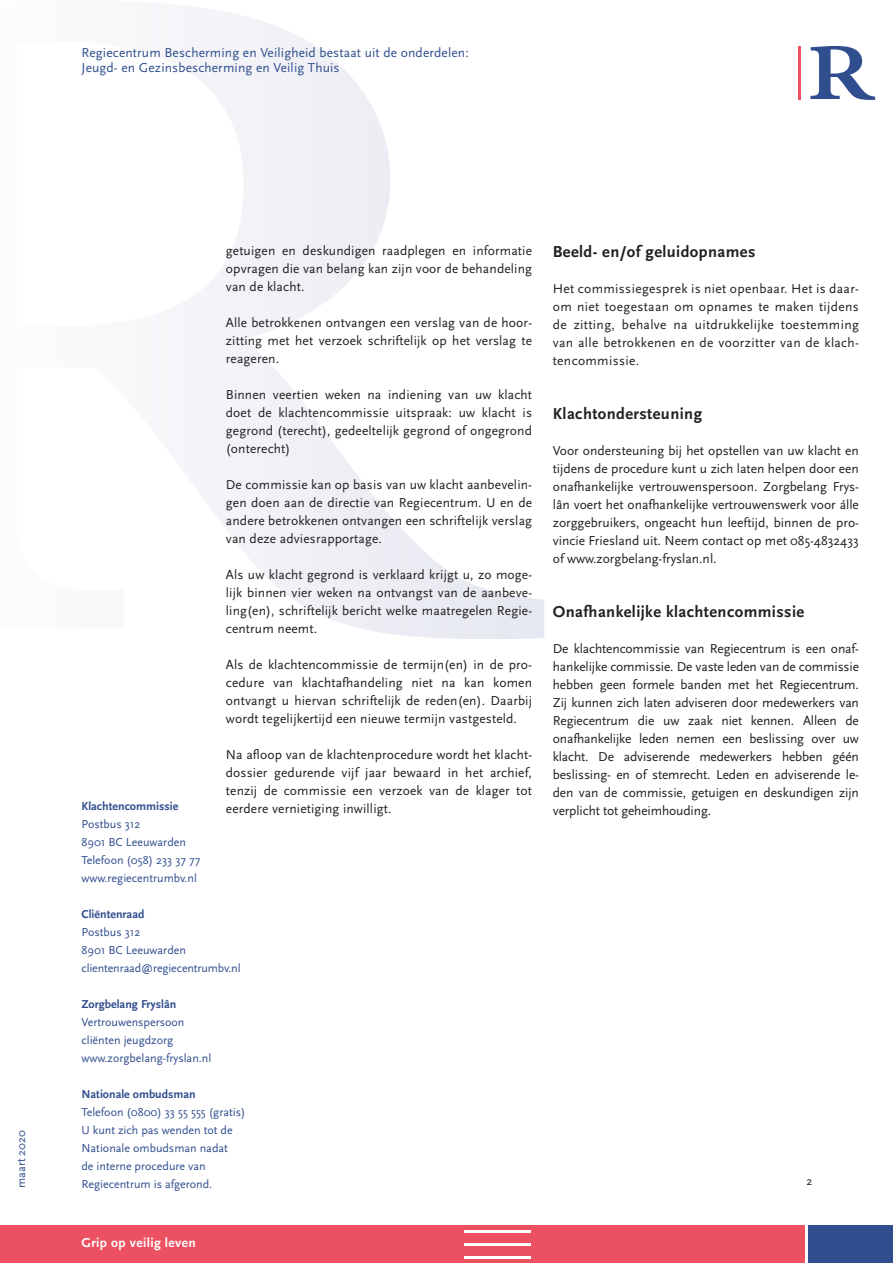
<style>
.page{position:relative;width:893px;height:1263px;background:#fff}
.page>*{position:absolute;margin:0;border:0;box-sizing:border-box;transform-origin:0 0}
.t1{font:700 16.5px "Scala Sans";letter-spacing:.025em;color:#231f20}
.t2{font:13.5px/18px "Scala Sans";letter-spacing:.01em;color:#231f20;text-align:justify}
.t3{font:13.5px/15px "Scala Sans";letter-spacing:.01em;color:#304e8e}
.t4{font:700 13.5px "Scala Sans";letter-spacing:.025em;color:#fff}
.t5{font:12px/18px "Scala Sans";color:#304e8e}
.t6{font:700 12px "Scala Sans";color:#304e8e}
.t7{font:12px "Scala Sans";color:#231f20}
</style>
<div class="page">
<svg style="left:197px;top:8px;width:347px;height:631px"></svg>
<div style="left:806px;top:1225px;width:87px;height:38px;background:#304e8e"></div>
<div style="left:0;top:1225px;width:808px;height:38px;background:#ec5161"></div>
<hr style="left:465px;top:1230px;width:66px;height:3px;background:#fff">
<hr style="left:465px;top:1243px;width:66px;height:3px;background:#fff">
<hr style="left:465px;top:1256px;width:66px;height:2px;background:#fff">
<hr style="left:805px;top:1220px;width:2px;height:43px;background:#fff">
<hr style="left:798px;top:46px;width:3px;height:54px;background:#ec5161">
<svg style="left:810px;top:46px;width:65px;height:54px"></svg>
<p class="t3" style="left:81px;top:45px;width:389px">Regiecentrum Bescherming en Veiligheid bestaat uit de onderdelen:<br>Jeugd- en Gezinsbescherming en Veilig Thuis</p>
<p class="t5" style="left:13px;top:1188px;width:59px;rotate:-90deg">maart 2020</p>
<p class="t2" style="left:226px;top:241px;width:308px">getuigen en deskundigen raadplegen en informatie opvragen die van belang kan zijn voor de behandeling van de klacht.</p>
<p class="t2" style="left:226px;top:313px;width:308px">Alle betrokkenen ontvangen een verslag van de hoor&shy;zitting met het verzoek schriftelijk op het verslag te reageren.</p>
<p class="t2" style="left:226px;top:385px;width:308px">Binnen veertien weken na indiening van uw klacht doet de klachtencommissie uitspraak: uw klacht is gegrond (terecht), gedeeltelijk gegrond of ongegrond (onterecht)</p>
<p class="t2" style="left:226px;top:475px;width:308px">De commissie kan op basis van uw klacht aanbevelin&shy;gen doen aan de directie van Regiecentrum. U en de andere betrokkenen ontvangen een schriftelijk verslag van deze adviesrapportage.</p>
<p class="t2" style="left:226px;top:565px;width:308px">Als uw klacht gegrond is verklaard krijgt u, zo moge&shy;lijk binnen vier weken na ontvangst van de aanbeve&shy;ling(en), schriftelijk bericht welke maatregelen Regie&shy;centrum neemt.</p>
<p class="t2" style="left:226px;top:655px;width:308px">Als de klachtencommissie de termijn(en) in de pro&shy;cedure van klachtafhandeling niet na kan komen ontvangt u hiervan schriftelijk de reden(en). Daarbij wordt tegelijkertijd een nieuwe termijn vastgesteld.</p>
<p class="t2" style="left:226px;top:745px;width:308px">Na afloop van de klachtenprocedure wordt het klacht&shy;dossier gedurende vijf jaar bewaard in het archief, tenzij de commissie een verzoek van de klager tot eerdere vernietiging inwilligt.</p>
<p class="t6" style="left:81px;top:800px;width:98px">Klachtencommissie</p>
<p class="t5" style="left:81px;top:816px;width:120px">Postbus 312<br>8901 BC Leeuwarden<br>Telefoon (058) 233 37 77 www.regiecentrumbv.nl</p>
<p class="t6" style="left:81px;top:908px;width:64px">Cliëntenraad</p>
<p class="t5" style="left:81px;top:924px;width:161px">Postbus 312<br>8901 BC Leeuwarden clientenraad@regiecentrumbv.nl</p>
<p class="t6" style="left:81px;top:998px;width:96px">Zorgbelang Fryslân</p>
<p class="t5" style="left:81px;top:1014px;width:131px">Vertrouwenspersoon cliënten jeugdzorg www.zorgbelang-fryslan.nl</p>
<p class="t6" style="left:81px;top:1088px;width:116px">Nationale ombudsman</p>
<p class="t5" style="left:81px;top:1104px;width:166px">Telefoon (0800) 33 55 555 (gratis)<br>U kunt zich pas wenden tot de<br>Nationale ombudsman nadat<br>de interne procedure van<br>Regiecentrum is afgerond.</p>
<p class="t4" style="left:81px;top:1235px;width:116px">Grip op veilig leven</p>
<p class="t1" style="left:553px;top:242px;width:204px">Beeld- en/of geluidopnames</p>
<p class="t2" style="left:553px;top:279px;width:308px">Het commissiegesprek is niet openbaar. Het is daar&shy;om niet toegestaan om opnames te maken tijdens de zitting, behalve na uitdrukkelijke toestemming van alle betrokkenen en de voorzitter van de klach&shy;tencommissie.</p>
<p class="t1" style="left:553px;top:404px;width:151px">Klachtondersteuning</p>
<p class="t2" style="left:553px;top:441px;width:308px">Voor ondersteuning bij het opstellen van uw klacht en tijdens de procedure kunt u zich laten helpen door een onafhankelijke vertrouwenspersoon. Zorgbelang Frys&shy;lân voert het onafhankelijke vertrouwenswerk voor álle zorggebruikers, ongeacht hun leeftijd, binnen de pro&shy;vincie Friesland uit. Neem contact op met 085-4832433 of www.zorgbelang-fryslan.nl.</p>
<p class="t1" style="left:553px;top:602px;width:253px">Onafhankelijke klachtencommissie</p>
<p class="t2" style="left:553px;top:639px;width:308px">De klachtencommissie van Regiecentrum is een onaf&shy;hankelijke commissie. De vaste leden van de commissie hebben geen formele banden met het Regiecentrum.<br>Zij kunnen zich laten adviseren door medewerkers van Regiecentrum die uw zaak niet kennen. Alleen de onafhankelijke leden nemen een beslissing over uw klacht. De adviserende medewerkers hebben géén beslissing- en of stemrecht. Leden en adviserende le&shy;den van de commissie, getuigen en deskundigen zijn verplicht tot geheimhouding.</p>
<p class="t7" style="left:806px;top:1174px;width:7px">2</p>
</div>
